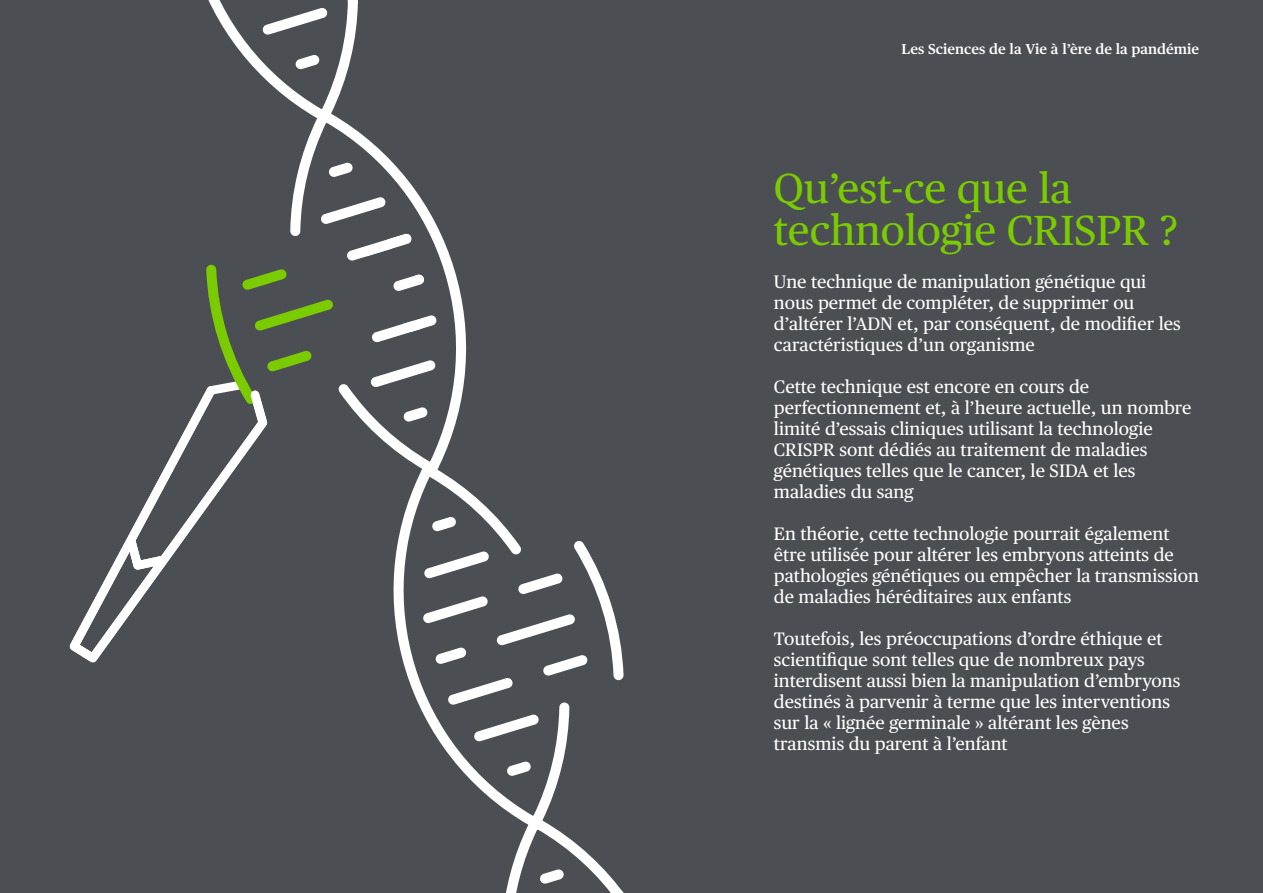
<style>
.page{position:relative;width:1263px;height:893px;background:#4b4e53}
.page>*{position:absolute;margin:0;border:0;box-sizing:border-box;transform-origin:0 0}
.t1{font:42px/42px "Chubb Publico Text";color:#7acb00}
.t2{font:18px/21px "Chubb Publico Text";color:#fff}
.t3{font:600 14.25px "Chubb Publico Text";color:#fff}
.s1{color:#4b4e53}
</style>
<div class="page">
<svg style="left:393px;top:476px;width:231px;height:339px"></svg>
<svg style="left:290px;top:123px;width:177px;height:353px"></svg>
<svg style="left:208px;top:0;width:150px;height:123px"></svg>
<svg style="left:506px;top:815px;width:118px;height:78px"></svg>
<svg style="left:206px;top:224px;width:240px;height:181px"></svg>
<svg style="left:69px;top:386px;width:198px;height:277px"></svg>
<p class="t3" style="left:901px;top:38px;width:299px">Les Sciences de la Vie à l’ère de la pandémie</p>
<p class="t1" style="left:774px;top:165px;width:406px">Qu’est-ce que la technologie CRISPR ?</p>
<p class="t2" style="left:774px;top:271px;width:408px">Une technique de manipulation génétique qui nous permet de compléter, de supprimer ou d’altérer l’ADN et, par conséquent, de modifier les caractéristiques d’un organisme<span class="s1">.</span></p>
<p class="t2" style="left:774px;top:376px;width:419px">Cette technique est encore en cours de perfectionnement et, à l’heure actuelle, un nombre limité d’essais cliniques utilisant la technologie CRISPR sont dédiés au traitement de maladies génétiques telles que le cancer, le SIDA et les maladies du sang<span class="s1">.</span></p>
<p class="t2" style="left:774px;top:523px;width:427px">En théorie, cette technologie pourrait également être utilisée pour altérer les embryons atteints de pathologies génétiques ou empêcher la transmission de maladies héréditaires aux enfants<span class="s1">.</span></p>
<p class="t2" style="left:774px;top:628px;width:408px">Toutefois, les préoccupations d’ordre éthique et scientifique sont telles que de nombreux pays interdisent aussi bien la manipulation d’embryons destinés à parvenir à terme que les interventions sur la « lignée germinale » altérant les gènes transmis du parent à l’enfant<span class="s1">.</span></p>
</div>
